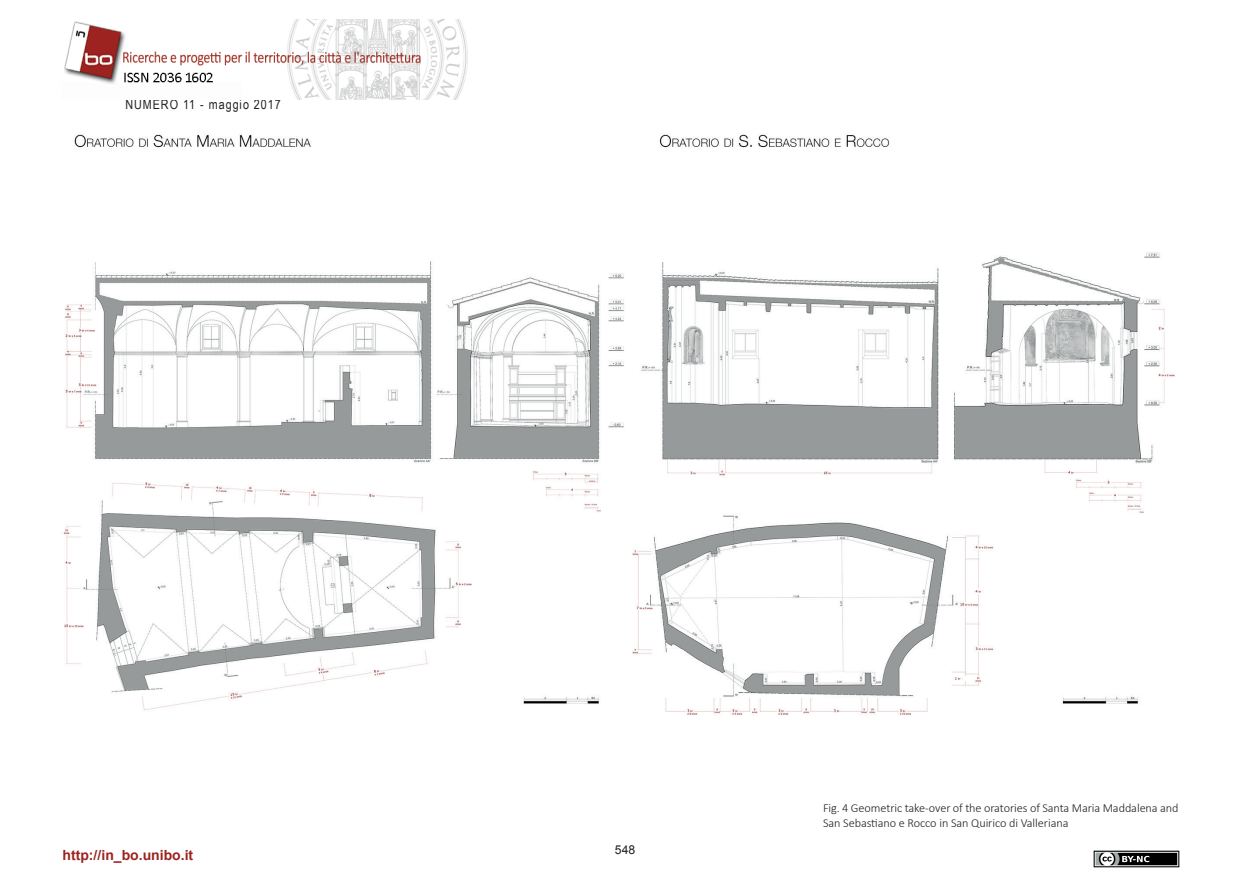
<style>
.page{position:relative;width:1241px;height:893px;background:#fff}
.page>*{position:absolute;margin:0;border:0;box-sizing:border-box;transform-origin:0 0}
.t1{font:700 14px "Arial";color:#9c231f}
.t2{font:13.12px "Arial Narrow";letter-spacing:.075em;color:#231f20}
.t3{font:300 12.25px/15.8px "Calibri";letter-spacing:-.005em;color:#231f20}
.t4{font:12.25px "Arial";color:#231f20}
</style>
<div class="page">
<img style="left:64px;top:19px;width:404px;height:80px">
<img style="left:1093px;top:850px;width:86px;height:17px">
<img style="left:63px;top:134px;width:1112px;height:581px">
<p class="t2" style="left:125px;top:95px;width:157px">NUMERO 11 - maggio 2017</p>
<p class="t1" style="left:63px;top:845px;width:132px">http://in_bo.unibo.it</p>
<p class="t4" style="left:615px;top:842px;width:22px">548</p>
<p class="t3" style="left:822px;top:800px;width:357px">Fig. 4 Geometric take-over of the oratories of Santa Maria Maddalena and<br>San Sebastiano e Rocco in San Quirico di Valleriana</p>
</div>
